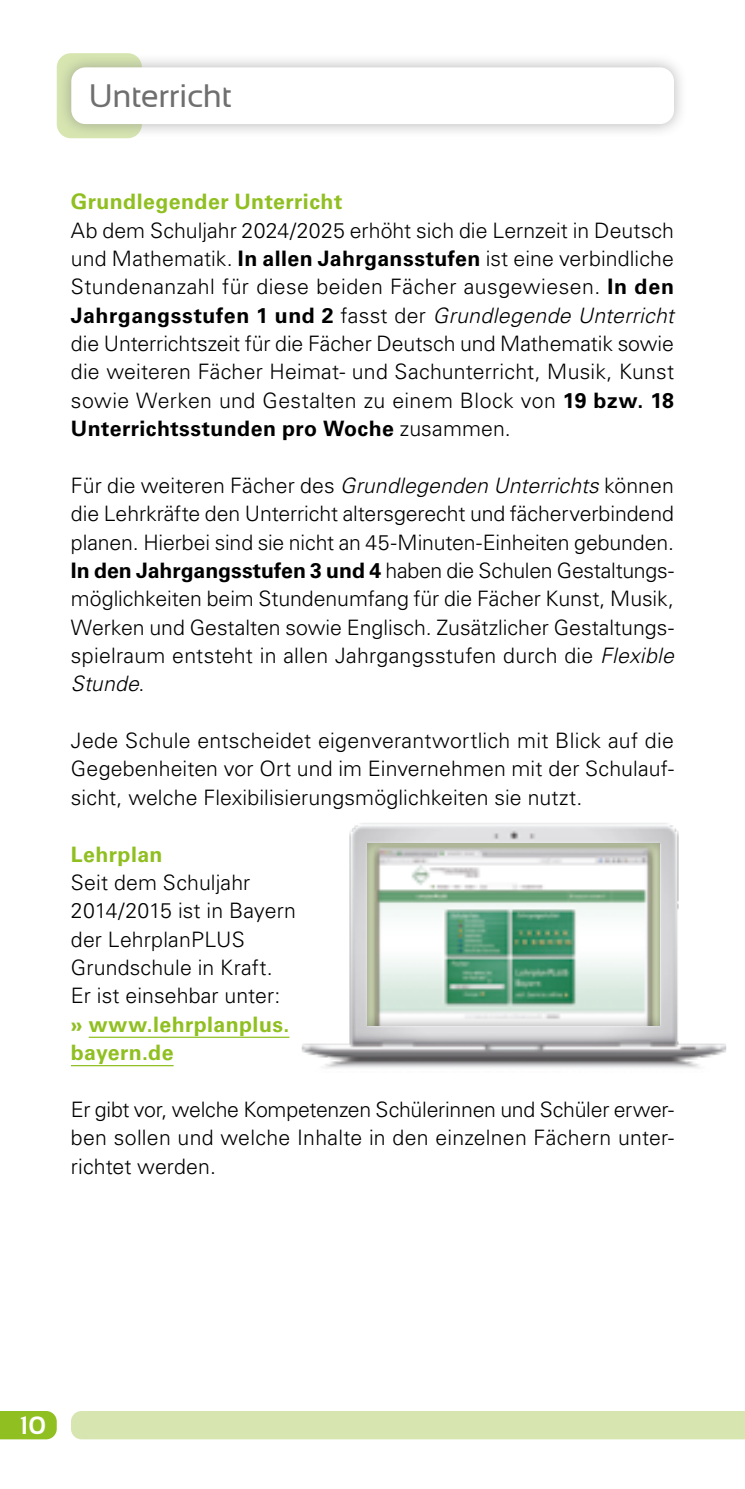
<style>
.page{position:relative;width:745px;height:1489px;background:#fff}
.page>*{position:absolute;margin:0;border:0;box-sizing:border-box;transform-origin:0 0}
.t1{font:32.5px "Sansation";letter-spacing:-.015em;color:#706f6f}
.t2{font:700 25px "Sansation";color:#fff}
.t3{font:300 21.25px/28.2px "Univers LT Pro 45";letter-spacing:.01em;color:#000;text-align:justify}
.t4{font:700 21.25px/28.2px "Univers LT Pro 65";letter-spacing:.02em;color:#90bf21}
.t5{font:700 21.25px "Univers LT Pro 65";letter-spacing:.02em;color:#000}
.s1{font-family:"Univers LT Pro 65";font-weight:700}
.s2{font-style:italic}
.s3{font-family:"Univers LT Pro 45";font-weight:300}
</style>
<div class="page">
<div style="left:71px;top:1411px;width:673px;height:28px;background:#d7e6b1"></div>
<svg style="left:57px;top:53px;width:85px;height:85px"></svg>
<div style="left:58px;top:54px;width:628px;height:83px;background:#706f6f;opacity:.5"></div>
<div style="left:71px;top:67px;width:602px;height:57px;background:#fff;border-radius:14px"></div>
<div style="left:0;top:1411px;width:57px;height:28px;background:#90bf21"></div>
<hr style="left:89px;top:1036px;width:200px;height:1px;background:#90bf21">
<hr style="left:71px;top:1064px;width:102px;height:2px;background:#90bf21">
<img style="left:301px;top:823px;width:426px;height:245px">
<div style="left:345px;top:827px;width:335px;height:200px;background:#000;opacity:.3"></div>
<h1 class="t1" style="left:89px;top:78px;width:145px">Unterricht</h1>
<p class="t4" style="left:71px;top:186px;width:272px">Grundlegender Unterricht</p>
<p class="t3" style="left:71px;top:215px;width:604px">Ab dem Schuljahr 2024/2025 erhöht sich die Lernzeit in Deutsch und Mathematik. <span class="s1">In allen Jahrgansstufen</span> ist eine verbindliche Stundenanzahl für diese beiden Fächer ausgewiesen. <span class="s1">In den Jahrgangsstufen 1 und 2</span> fasst der <span class="s2">Grundlegende Unterricht </span>die Unterrichtszeit für die Fächer Deutsch und Mathematik sowie die weiteren Fächer Heimat- und Sachunterricht, Musik, Kunst sowie Werken und Gestalten zu einem Block von <span class="s1">19 bzw. 18</span></p>
<p class="t5" style="left:71px;top:413px;width:441px">Unterrichtsstunden pro Woche <span class="s3">zusammen.</span></p>
<p class="t3" style="left:71px;top:470px;width:604px">Für die weiteren Fächer des <span class="s2">Grundlegenden Unterrichts</span> können die Lehrkräfte den Unterricht altersgerecht und fächerverbindend planen. Hierbei sind sie nicht an 45-Minuten-Einheiten gebunden.<br><span class="s1">In den Jahrgangsstufen 3 und 4</span> haben die Schulen Gestaltungs&shy;möglichkeiten beim Stundenumfang für die Fächer Kunst, Musik, Werken und Gestalten sowie Englisch. Zusätzlicher Gestaltungs&shy;spielraum entsteht in allen Jahrgangsstufen durch die <span class="s2">Flexible Stunde</span>.</p>
<p class="t3" style="left:71px;top:725px;width:604px">Jede Schule entscheidet eigenverantwortlich mit Blick auf die Gegebenheiten vor Ort und im Einvernehmen mit der Schulauf&shy;sicht, welche Flexibilisierungsmöglichkeiten sie nutzt.</p>
<p class="t4" style="left:71px;top:838px;width:93px">Lehrplan</p>
<p class="t3" style="left:71px;top:867px;width:226px;text-align:left">Seit dem Schuljahr<br>2014/2015 ist in Bayern der LehrplanPLUS<br>Grundschule in Kraft.<br>Er ist einsehbar unter:</p>
<p class="t4" style="left:71px;top:1008px;width:220px">» www.lehrplanplus. bayern.de</p>
<p class="t3" style="left:71px;top:1094px;width:604px">Er gibt vor, welche Kompetenzen Schülerinnen und Schüler erwer&shy;ben sollen und welche Inhalte in den einzelnen Fächern unter&shy;richtet werden.</p>
<p class="t2" style="left:20px;top:1411px;width:28px">10</p>
</div>
